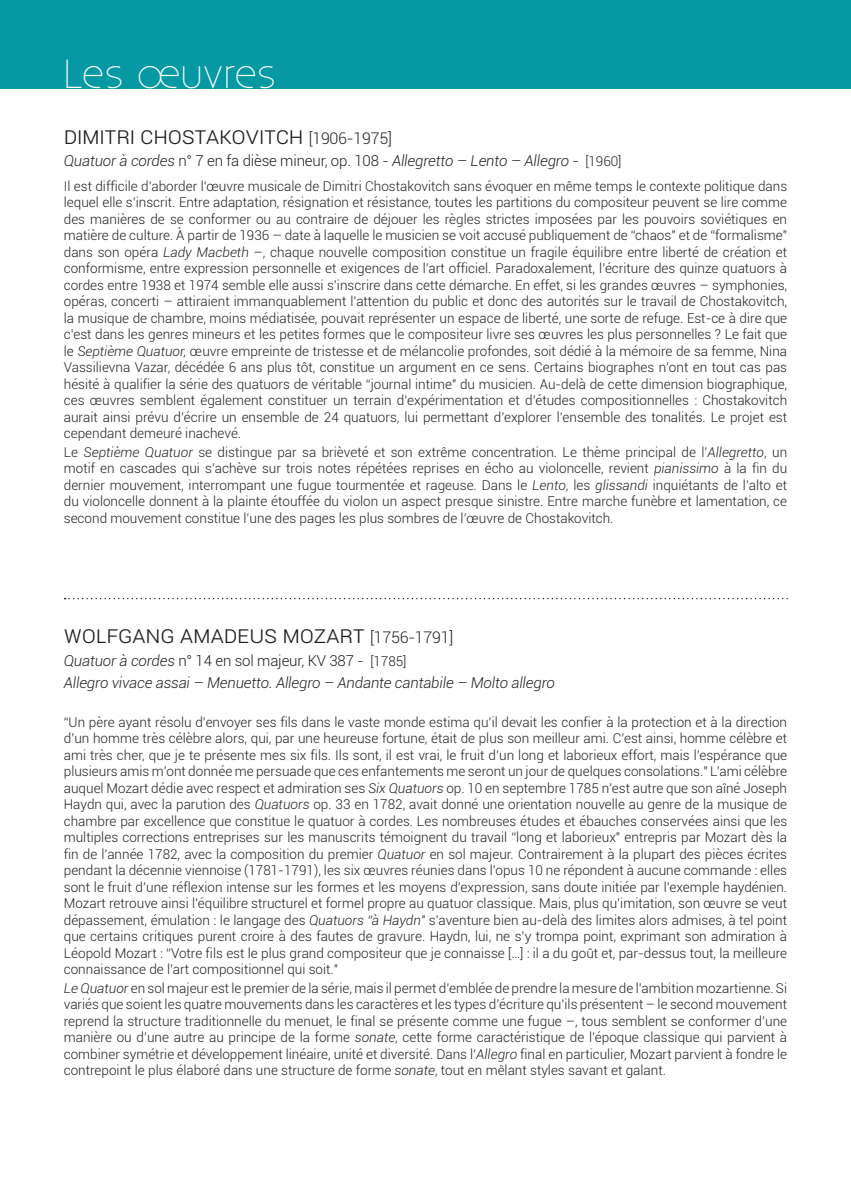
<style>
.page{position:relative;width:851px;height:1191px;background:#fff}
.page>*{position:absolute;margin:0;border:0;box-sizing:border-box;transform-origin:0 0}
.t1{font:300 40.5px "Existence";color:#fff}
.t2{font:300 24px "Roboto";letter-spacing:-.015em;color:#231f20}
.t3{font:italic 300 15px/22.2px "Roboto";letter-spacing:-.01em;color:#231f20}
.t4{font:300 13.5px/16.5px "Roboto";color:#231f20;text-align:justify}
.s1{font-size:16.05px}
.s2{font-style:normal}
.s3{font-style:normal;font-size:13.5px}
.s4{font-style:italic}
</style>
<div class="page">
<div style="left:0;top:0;width:850px;height:88px;background:#0699a4"></div>
<svg style="left:65px;top:598px;width:723px;height:1px"></svg>
<h1 class="t1" style="left:64px;top:52px;width:214px">Les œuvres</h1>
<h2 class="t2" style="left:64px;top:118px;width:329px">Dimitri ChostakovitCh <span class="s1">[1906-1975]</span></h2>
<p class="t3" style="left:64px;top:149px;width:559px">Quatuor à cordes <span class="s2">n° 7 en fa dièse mineur, op. 108 -</span> Allegretto – Lento – Allegro - <span class="s3">[1960]</span></p>
<p class="t4" style="left:64px;top:177px;width:724px">Il est difficile d’aborder l’œuvre musicale de Dimitri Chostakovitch sans évoquer en même temps le contexte politique dans lequel elle s’inscrit. Entre adaptation, résignation et résistance, toutes les partitions du compositeur peuvent se lire comme des manières de se conformer ou au contraire de déjouer les règles strictes imposées par les pouvoirs soviétiques en matière de culture. À partir de 1936 – date à laquelle le musicien se voit accusé publiquement de “chaos" et de “formalisme" dans son opéra <span class="s4">Lady Macbeth</span> –, chaque nouvelle composition constitue un fragile équilibre entre liberté de création et conformisme, entre expression personnelle et exigences de l’art officiel. Paradoxalement, l’écriture des quinze quatuors à cordes entre 1938 et 1974 semble elle aussi s’inscrire dans cette démarche. En effet, si les grandes œuvres – symphonies, opéras, concerti – attiraient immanquablement l’attention du public et donc des autorités sur le travail de Chostakovitch, la musique de chambre, moins médiatisée, pouvait représenter un espace de liberté, une sorte de refuge. Est-ce à dire que c’est dans les genres mineurs et les petites formes que le compositeur livre ses œuvres les plus personnelles ? Le fait que le <span class="s4">Septième Quatuor,</span> œuvre empreinte de tristesse et de mélancolie profondes, soit dédié à la mémoire de sa femme, Nina Vassilievna Vazar, décédée 6 ans plus tôt, constitue un argument en ce sens. Certains biographes n’ont en tout cas pas hésité à qualifier la série des quatuors de véritable “journal intime" du musicien. Au-delà de cette dimension biographique, ces œuvres semblent également constituer un terrain d’expérimentation et d’études compositionnelles : Chostakovitch aurait ainsi prévu d’écrire un ensemble de 24 quatuors, lui permettant d’explorer l’ensemble des tonalités. Le projet est cependant demeuré inachevé.</p>
<p class="t4" style="left:64px;top:443px;width:724px">Le <span class="s4">Septième Quatuor</span> se distingue par sa brièveté et son extrême concentration. Le thème principal de l’<span class="s4">Allegretto</span>, un motif en cascades qui s’achève sur trois notes répétées reprises en écho au violoncelle, revient <span class="s4">pianissimo</span> à la fin du dernier mouvement, interrompant une fugue tourmentée et rageuse. Dans le <span class="s4">Lento</span>, les <span class="s4">glissandi</span> inquiétants de l’alto et du violoncelle donnent à la plainte étouffée du violon un aspect presque sinistre. Entre marche funèbre et lamentation, ce second mouvement constitue l’une des pages les plus sombres de l’œuvre de Chostakovitch.</p>
<h2 class="t2" style="left:64px;top:618px;width:391px">Wolfgang amaDeus mozart <span class="s1">[1756-1791]</span></h2>
<p class="t3" style="left:64px;top:648px;width:492px">Quatuor à cordes <span class="s2">n° 14 en sol majeur, KV 387</span> - <span class="s3">[1785]<br></span>Allegro vivace assai – Menuetto. Allegro – Andante cantabile – Molto allegro</p>
<p class="t4" style="left:64px;top:713px;width:724px">“Un père ayant résolu d’envoyer ses fils dans le vaste monde estima qu’il devait les confier à la protection et à la direction d’un homme très célèbre alors, qui, par une heureuse fortune, était de plus son meilleur ami. C’est ainsi, homme célèbre et ami très cher, que je te présente mes six fils. Ils sont, il est vrai, le fruit d’un long et laborieux effort, mais l’espérance que plusieurs amis m’ont donnée me persuade que ces enfantements me seront un jour de quelques consolations." L’ami célèbre auquel Mozart dédie avec respect et admiration ses <span class="s4">Six Quatuors</span> op. 10 en septembre 1785 n’est autre que son aîné Joseph Haydn qui, avec la parution des <span class="s4">Quatuors</span> op. 33 en 1782, avait donné une orientation nouvelle au genre de la musique de chambre par excellence que constitue le quatuor à cordes. Les nombreuses études et ébauches conservées ainsi que les multiples corrections entreprises sur les manuscrits témoignent du travail “long et laborieux" entrepris par Mozart dès la fin de l’année 1782, avec la composition du premier <span class="s4">Quatuor</span> en sol majeur. Contrairement à la plupart des pièces écrites pendant la décennie viennoise (1781-1791), les six œuvres réunies dans l’opus 10 ne répondent à aucune commande : elles sont le fruit d’une réflexion intense sur les formes et les moyens d’expression, sans doute initiée par l’exemple haydénien.<br>Mozart retrouve ainsi l’équilibre structurel et formel propre au quatuor classique. Mais, plus qu’imitation, son œuvre se veut dépassement, émulation : le langage des <span class="s4">Quatuors “à Haydn"</span> s’aventure bien au-delà des limites alors admises, à tel point que certains critiques purent croire à des fautes de gravure. Haydn, lui, ne s’y trompa point, exprimant son admiration à Léopold Mozart : “Votre fils est le plus grand compositeur que je connaisse […] : il a du goût et, par-dessus tout, la meilleure connaissance de l’art compositionnel qui soit."</p>
<p class="t4" style="left:64px;top:979px;width:724px"><span class="s4">Le Quatuor</span> en sol majeur est le premier de la série, mais il permet d’emblée de prendre la mesure de l’ambition mozartienne. Si variés que soient les quatre mouvements dans les caractères et les types d’écriture qu’ils présentent – le second mouvement reprend la structure traditionnelle du menuet, le final se présente comme une fugue –, tous semblent se conformer d’une manière ou d’une autre au principe de la forme <span class="s4">sonate</span>, cette forme caractéristique de l’époque classique qui parvient à combiner symétrie et développement linéaire, unité et diversité. Dans l’<span class="s4">Allegro</span> final en particulier, Mozart parvient à fondre le contrepoint le plus élaboré dans une structure de forme <span class="s4">sonate</span>, tout en mêlant styles savant et galant.</p>
</div>
